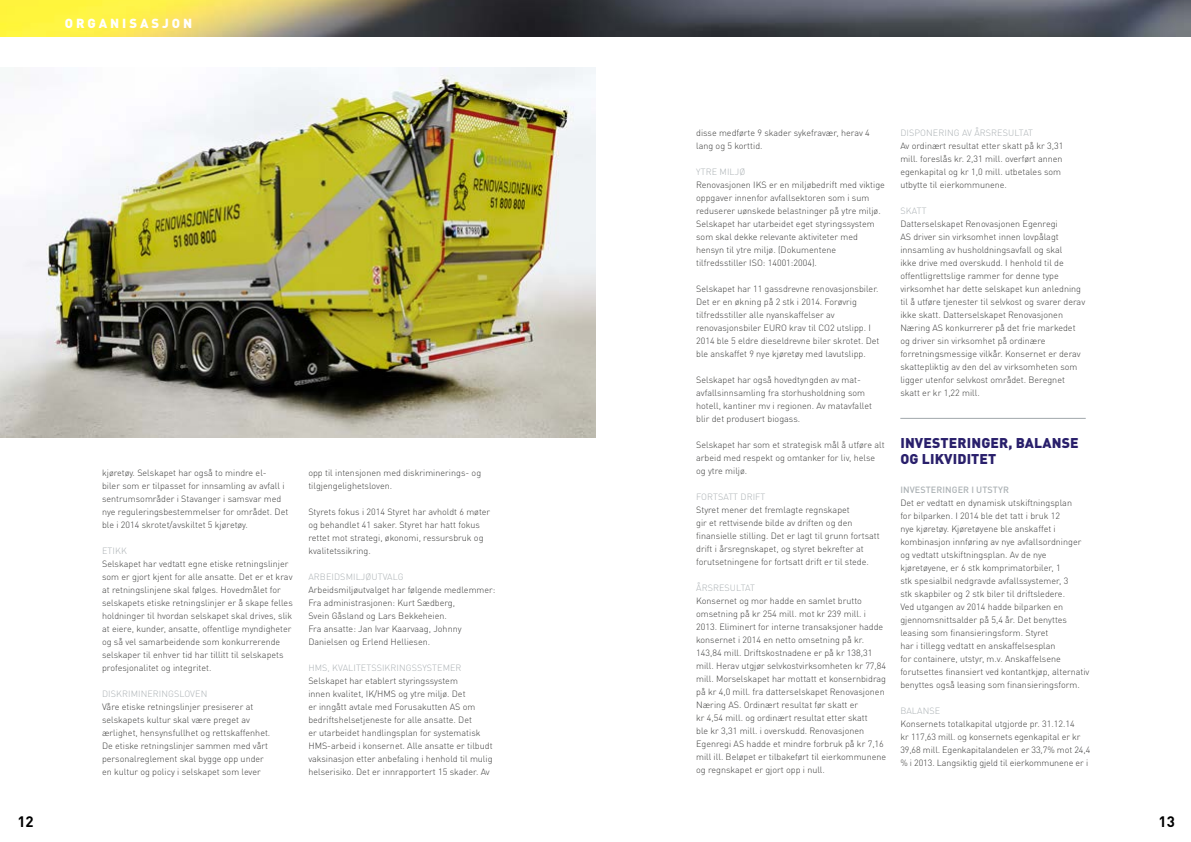
<style>
.page{position:relative;width:1191px;height:842px;background:#fff}
.page>*{position:absolute;margin:0;border:0;box-sizing:border-box;transform-origin:0 0}
.t1{font:700 15px "DINOT";color:#000}
.t2{font:900 14px/16px "DINOT";letter-spacing:.01em;color:#291f6b}
.t3{font:900 13px "DINOT";letter-spacing:.23em;color:#fff}
.t4{font:300 9px/13px "DINOT";color:#3c3c3b}
.t5{font:300 9px "DINOT";letter-spacing:.01em;color:#abb1b4}
.t6{font:500 9px "DINOT";letter-spacing:.01em;color:#abb1b4}
</style>
<div class="page">
<img style="left:0;top:0;width:1191px;height:36px">
<hr style="left:900px;top:418px;width:185px;height:1px;background:#a1a8ab">
<img style="left:0;top:68px;width:595px;height:369px">
<h3 class="t3" style="left:65px;top:15px;width:129px">ORGANISASJON</h3>
<p class="t4" style="left:102px;top:466px;width:188px">kjøretøy. Selskapet har også to mindre el-<br>biler som er tilpasset for innsamling av avfall i sentrumsområder i Stavanger i samsvar med nye reguleringsbestemmelser for området. Det ble i 2014 skrotet/avskiltet 5 kjøretøy.</p>
<p class="t5" style="left:102px;top:545px;width:26px">ETIKK</p>
<p class="t4" style="left:102px;top:557px;width:192px">Selskapet har vedtatt egne etiske retningslinjer som er gjort kjent for alle ansatte. Det er et krav at retningslinjene skal følges. Hovedmålet for selskapets etiske retningslinjer er å skape felles holdninger til hvordan selskapet skal drives, slik at eiere, kunder, ansatte, offentlige myndigheter og så vel samarbeidende som konkurrerende selskaper til enhver tid har tillitt til selskapets profesjonalitet og integritet.</p>
<p class="t5" style="left:102px;top:688px;width:107px">DISKRIMINERINGSLOVEN</p>
<p class="t4" style="left:102px;top:700px;width:170px">Våre etiske retningslinjer presiserer at selskapets kultur skal være preget av ærlighet, hensynsfullhet og rettskaffenhet.<br>De etiske retningslinjer sammen med vårt personalreglement skal bygge opp under en kultur og policy i selskapet som lever</p>
<p class="t4" style="left:308px;top:466px;width:174px">opp til intensjonen med diskriminerings- og tilgjengelighetsloven.</p>
<p class="t4" style="left:308px;top:505px;width:183px">Styrets fokus i 2014 Styret har avholdt 6 møter og behandlet 41 saker. Styret har hatt fokus rettet mot strategi, økonomi, ressursbruk og kvalitetssikring.</p>
<p class="t5" style="left:308px;top:571px;width:97px">ARBEIDSMILJØUTVALG</p>
<p class="t4" style="left:308px;top:583px;width:188px">Arbeidsmiljøutvalget har følgende medlemmer:<br>Fra administrasjonen: Kurt Sædberg,<br>Svein Gåsland og Lars Bekkeheien.<br>Fra ansatte: Jan Ivar Kaarvaag, Johnny Danielsen og Erlend Helliesen.</p>
<p class="t5" style="left:308px;top:662px;width:155px">HMS, KVALITETSSIKRINGSSYSTEMER</p>
<p class="t4" style="left:308px;top:674px;width:186px">Selskapet har etablert styringssystem<br>innen kvalitet, IK/HMS og ytre miljø. Det<br>er inngått avtale med Forusakutten AS om bedriftshelsetjeneste for alle ansatte. Det<br>er utarbeidet handlingsplan for systematisk HMS-arbeid i konsernet. Alle ansatte er tilbudt vaksinasjon etter anbefaling i henhold til mulig helserisiko. Det er innrapportert 15 skader. Av</p>
<p class="t4" style="left:696px;top:126px;width:175px">disse medførte 9 skader sykefravær, herav 4 lang og 5 korttid.</p>
<p class="t5" style="left:696px;top:166px;width:51px">YTRE MILJØ</p>
<p class="t4" style="left:696px;top:178px;width:190px">Renovasjonen IKS er en miljøbedrift med viktige oppgaver innenfor avfallsektoren som i sum reduserer uønskede belastninger på ytre miljø.<br>Selskapet har utarbeidet eget styringssystem som skal dekke relevante aktiviteter med hensyn til ytre miljø. (Dokumentene tilfredsstiller ISO: 14001:2004).</p>
<p class="t4" style="left:696px;top:282px;width:185px">Selskapet har 11 gassdrevne renovasjonsbiler.<br>Det er en økning på 2 stk i 2014. Forøvrig tilfredsstiller alle nyanskaffelser av renovasjonsbiler EURO krav til CO2 utslipp. I 2014 ble 5 eldre dieseldrevne biler skrotet. Det ble anskaffet 9 nye kjøretøy med lavutslipp.</p>
<p class="t4" style="left:696px;top:373px;width:177px">Selskapet har også hovedtyngden av mat&shy;avfallsinnsamling fra storhusholdning som hotell, kantiner mv i regionen. Av matavfallet blir det produsert biogass.</p>
<p class="t4" style="left:696px;top:438px;width:190px">Selskapet har som et strategisk mål å utføre alt arbeid med respekt og omtanker for liv, helse og ytre miljø.</p>
<p class="t5" style="left:696px;top:491px;width:71px">FORTSATT DRIFT</p>
<p class="t4" style="left:696px;top:503px;width:185px">Styret mener det fremlagte regnskapet<br>gir et rettvisende bilde av driften og den finansielle stilling. Det er lagt til grunn fortsatt drift i årsregnskapet, og styret bekrefter at forutsetningene for fortsatt drift er til stede.</p>
<p class="t5" style="left:696px;top:582px;width:60px">ÅRSRESULTAT</p>
<p class="t4" style="left:696px;top:594px;width:191px">Konsernet og mor hadde en samlet brutto omsetning på kr 254 mill. mot kr 239 mill. i 2013. Eliminert for interne transaksjoner hadde konsernet i 2014 en netto omsetning på kr.<br>143,84 mill. Driftskostnadene er på kr 138,31 mill. Herav utgjør selvkostvirksomheten kr 77,84 mill. Morselskapet har mottatt et konsernbidrag på kr 4,0 mill. fra datterselskapet Renovasjonen Næring AS. Ordinært resultat før skatt er<br>kr 4,54 mill. og ordinært resultat etter skatt<br>ble kr 3,31 mill. i overskudd. Renovasjonen Egenregi AS hadde et mindre forbruk på kr 7,16 mill ill. Beløpet er tilbakeført til eierkommunene og regnskapet er gjort opp i null.</p>
<p class="t5" style="left:900px;top:127px;width:134px">DISPONERING AV ÅRSRESULTAT</p>
<p class="t4" style="left:900px;top:139px;width:165px">Av ordinært resultat etter skatt på kr 3,31 mill. foreslås kr. 2,31 mill. overført annen egenkapital og kr 1,0 mill. utbetales som utbytte til eierkommunene.</p>
<p class="t5" style="left:900px;top:205px;width:28px">SKATT</p>
<p class="t4" style="left:900px;top:217px;width:186px">Datterselskapet Renovasjonen Egenregi<br>AS driver sin virksomhet innen lovpålagt innsamling av husholdningsavfall og skal<br>ikke drive med overskudd. I henhold til de offentligrettslige rammer for denne type virksomhet har dette selskapet kun anledning til å utføre tjenester til selvkost og svarer derav ikke skatt. Datterselskapet Renovasjonen Næring AS konkurrerer på det frie markedet og driver sin virksomhet på ordinære forretningsmessige vilkår. Konsernet er derav skattepliktig av den del av virksomheten som ligger utenfor selvkost området. Beregnet skatt er kr 1,22 mill.</p>
<h2 class="t2" style="left:900px;top:434px;width:180px">INVESTERINGER, BALANSE<br>OG LIKVIDITET</h2>
<p class="t6" style="left:900px;top:484px;width:110px">INVESTERINGER I UTSTYR</p>
<p class="t4" style="left:900px;top:496px;width:191px">Det er vedtatt en dynamisk utskiftningsplan<br>for bilparken. I 2014 ble det tatt i bruk 12<br>nye kjøretøy. Kjøretøyene ble anskaffet i kombinasjon innføring av nye avfallsordninger og vedtatt utskiftningsplan. Av de nye kjøretøyene, er 6 stk komprimatorbiler, 1<br>stk spesialbil nedgravde avfallssystemer, 3<br>stk skapbiler og 2 stk biler til driftsledere.<br>Ved utgangen av 2014 hadde bilparken en gjennomsnittsalder på 5,4 år. Det benyttes leasing som finansieringsform. Styret<br>har i tillegg vedtatt en anskaffelsesplan<br>for containere, utstyr, m.v. Anskaffelsene forutsettes finansiert ved kontantkjøp, alternativ benyttes også leasing som finansieringsform.</p>
<p class="t5" style="left:900px;top:705px;width:41px">BALANSE</p>
<p class="t4" style="left:900px;top:717px;width:191px">Konsernets totalkapital utgjorde pr. 31.12.14<br>kr 117,63 mill. og konsernets egenkapital er kr 39,68 mill. Egenkapitalandelen er 33,7% mot 24,4 % i 2013. Langsiktig gjeld til eierkommunene er i</p>
<h1 class="t1" style="left:17px;top:812px;width:18px">12</h1>
<h1 class="t1" style="left:1158px;top:812px;width:18px">13</h1>
</div>
